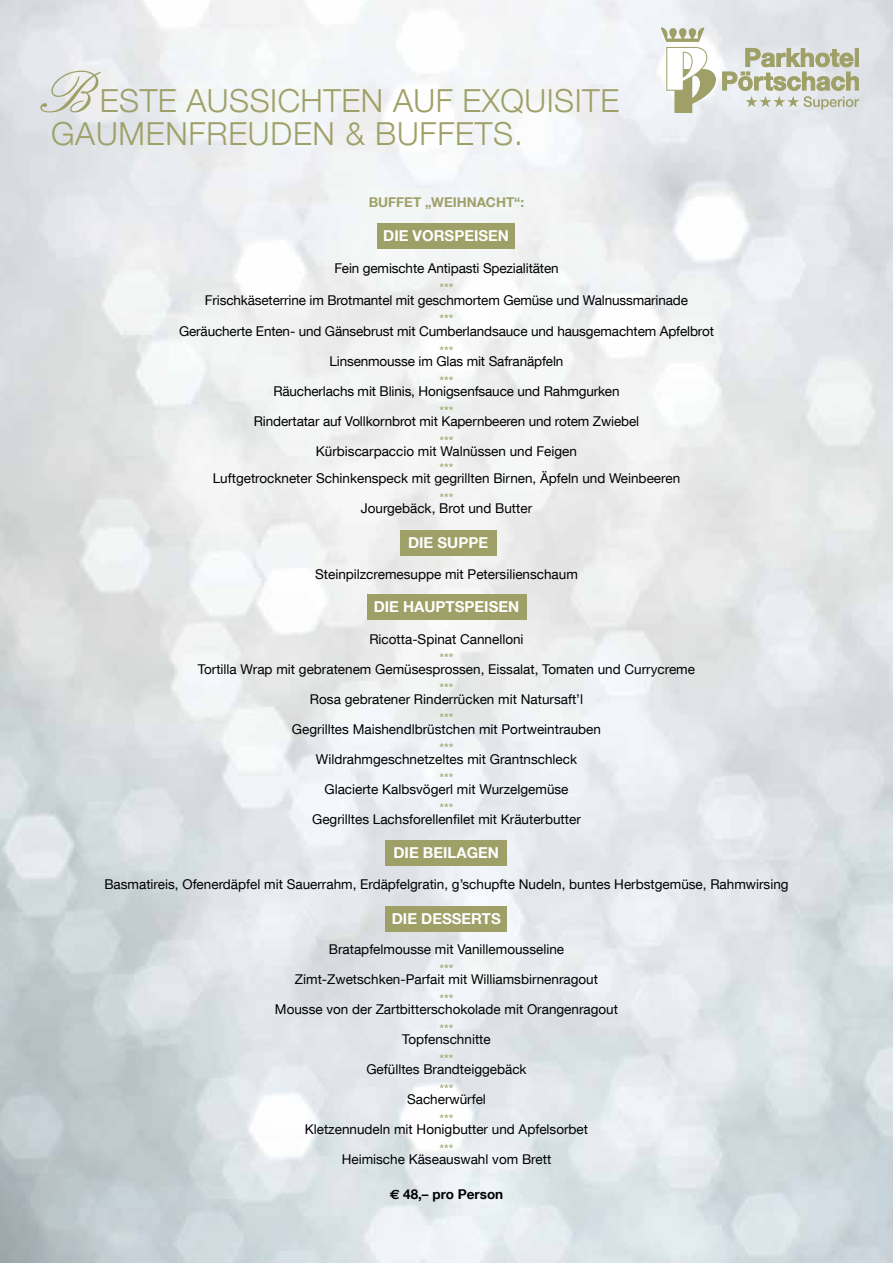
<style>
.page{position:relative;width:893px;height:1263px;background:#fff}
.page>*{position:absolute;margin:0;border:0;box-sizing:border-box;transform-origin:0 0}
.t1{font:300 31.8px "Helvetica Neue LT Com";letter-spacing:.015em;color:#9fa067}
.t2{font:300 31.65px "Helvetica Neue LT Com";letter-spacing:.025em;color:#9fa067}
.t3{font:700 15px "Helvetica Neue LT Com";color:#fff}
.t4{font:13.5px "Helvetica Neue LT Com";color:#000}
.t5{font:13.5px "Helvetica Neue LT Com";color:#9fa067}
.t6{font:700 13.5px "Helvetica Neue LT Com";color:#9fa067}
.t7{font:700 13.5px "Helvetica Neue LT Com";color:#000}
.s1{font-family:"English";font-weight:400;font-size:63px}
.s2{font-size:31.65px}
.s3{font-family:"Euro Sans"}
</style>
<div class="page">
<img style="left:0;top:0;width:893px;height:1263px">
<svg style="left:661px;top:28px;width:198px;height:85px"></svg>
<div style="left:377px;top:223px;width:138px;height:26px;background:#9fa067"></div>
<div style="left:400px;top:530px;width:96px;height:26px;background:#9fa067"></div>
<div style="left:367px;top:594px;width:159px;height:26px;background:#9fa067"></div>
<div style="left:386px;top:840px;width:121px;height:25px;background:#9fa067"></div>
<div style="left:386px;top:906px;width:121px;height:25px;background:#9fa067"></div>
<h1 class="t1" style="left:51px;top:81px;width:570px"><span class="s1">B</span>ESTE AUSSICHTEN AUF <span class="s2">EXQUISITE</span></h1>
<h2 class="t2" style="left:51px;top:115px;width:473px">GAUMENFREUDEN &amp; BUFFETS.</h2>
<p class="t6" style="left:369px;top:193px;width:157px">BUFFET „WEIHNACHT“:</p>
<p class="t3" style="left:383px;top:227px;width:127px">DIE VORSPEISEN</p>
<p class="t4" style="left:334px;top:260px;width:226px">Fein gemischte Antipasti Spezialitäten</p>
<p class="t5" style="left:439px;top:280px;width:16px">***</p>
<p class="t4" style="left:205px;top:292px;width:485px">Frischkäseterrine im Brotmantel mit geschmortem Gemüse und Walnussmarinade</p>
<p class="t5" style="left:439px;top:311px;width:16px">***</p>
<p class="t4" style="left:179px;top:323px;width:536px">Geräucherte Enten- und Gänsebrust mit Cumberlandsauce und hausgemachtem Apfelbrot</p>
<p class="t5" style="left:439px;top:343px;width:16px">***</p>
<p class="t4" style="left:329px;top:353px;width:235px">Linsenmousse im Glas mit Safranäpfeln</p>
<p class="t5" style="left:439px;top:373px;width:16px">***</p>
<p class="t4" style="left:273px;top:383px;width:348px">Räucherlachs mit Blinis, Honigsenfsauce und Rahmgurken</p>
<p class="t5" style="left:439px;top:403px;width:16px">***</p>
<p class="t4" style="left:254px;top:413px;width:387px">Rindertatar auf Vollkornbrot mit Kapernbeeren und rotem Zwiebel</p>
<p class="t5" style="left:439px;top:433px;width:16px">***</p>
<p class="t4" style="left:316px;top:443px;width:263px">Kürbiscarpaccio mit Walnüssen und Feigen</p>
<p class="t5" style="left:439px;top:460px;width:16px">***</p>
<p class="t4" style="left:213px;top:470px;width:469px">Luftgetrockneter Schinkenspeck mit gegrillten Birnen, Äpfeln und Weinbeeren</p>
<p class="t5" style="left:439px;top:490px;width:16px">***</p>
<p class="t4" style="left:361px;top:500px;width:173px">Jourgebäck, Brot und Butter</p>
<p class="t3" style="left:408px;top:534px;width:82px">DIE SUPPE</p>
<p class="t4" style="left:315px;top:565px;width:264px">Steinpilzcremesuppe mit Petersilienschaum</p>
<p class="t3" style="left:374px;top:598px;width:147px">DIE HAUPTSPEISEN</p>
<p class="t4" style="left:369px;top:631px;width:156px">Ricotta-Spinat Cannelloni</p>
<p class="t5" style="left:439px;top:650px;width:16px">***</p>
<p class="t4" style="left:198px;top:661px;width:499px">Tortilla Wrap mit gebratenem Gemüsesprossen, Eissalat, Tomaten und Currycreme</p>
<p class="t5" style="left:439px;top:680px;width:16px">***</p>
<p class="t4" style="left:310px;top:691px;width:275px">Rosa gebratener Rinderrücken mit Natursaft’l</p>
<p class="t5" style="left:439px;top:710px;width:16px">***</p>
<p class="t4" style="left:292px;top:721px;width:311px">Gegrilltes Maishendlbrüstchen mit Portweintrauben</p>
<p class="t5" style="left:439px;top:740px;width:16px">***</p>
<p class="t4" style="left:316px;top:751px;width:263px">Wildrahmgeschnetzeltes mit Grantnschleck</p>
<p class="t5" style="left:439px;top:770px;width:16px">***</p>
<p class="t4" style="left:324px;top:781px;width:246px">Glacierte Kalbsvögerl mit Wurzelgemüse</p>
<p class="t5" style="left:439px;top:800px;width:16px">***</p>
<p class="t4" style="left:312px;top:811px;width:270px">Gegrilltes Lachsforellenfilet mit Kräuterbutter</p>
<p class="t3" style="left:393px;top:843px;width:107px">DIE BEILAGEN</p>
<p class="t4" style="left:104px;top:876px;width:686px">Basmatireis, Ofenerdäpfel mit Sauerrahm, Erdäpfelgratin, g’schupfte Nudeln, buntes Herbstgemüse, Rahmwirsing</p>
<p class="t3" style="left:392px;top:909px;width:110px">DIE DESSERTS</p>
<p class="t4" style="left:329px;top:941px;width:237px">Bratapfelmousse mit Vanillemousseline</p>
<p class="t5" style="left:439px;top:961px;width:16px">***</p>
<p class="t4" style="left:295px;top:971px;width:305px">Zimt-Zwetschken-Parfait mit Williamsbirnenragout</p>
<p class="t5" style="left:439px;top:991px;width:16px">***</p>
<p class="t4" style="left:275px;top:1001px;width:345px">Mousse von der Zartbitterschokolade mit Orangenragout</p>
<p class="t5" style="left:439px;top:1021px;width:16px">***</p>
<p class="t4" style="left:402px;top:1031px;width:90px">Topfenschnitte</p>
<p class="t5" style="left:439px;top:1051px;width:16px">***</p>
<p class="t4" style="left:366px;top:1061px;width:162px">Gefülltes Brandteiggebäck</p>
<p class="t5" style="left:439px;top:1081px;width:16px">***</p>
<p class="t4" style="left:407px;top:1091px;width:80px">Sacherwürfel</p>
<p class="t5" style="left:439px;top:1111px;width:16px">***</p>
<p class="t4" style="left:305px;top:1121px;width:285px">Kletzennudeln mit Honigbutter und Apfelsorbet</p>
<p class="t5" style="left:439px;top:1141px;width:16px">***</p>
<p class="t4" style="left:342px;top:1151px;width:211px">Heimische Käseauswahl vom Brett</p>
<p class="t7" style="left:390px;top:1185px;width:115px"><span class="s3">€</span> 48,– pro Person</p>
</div>
